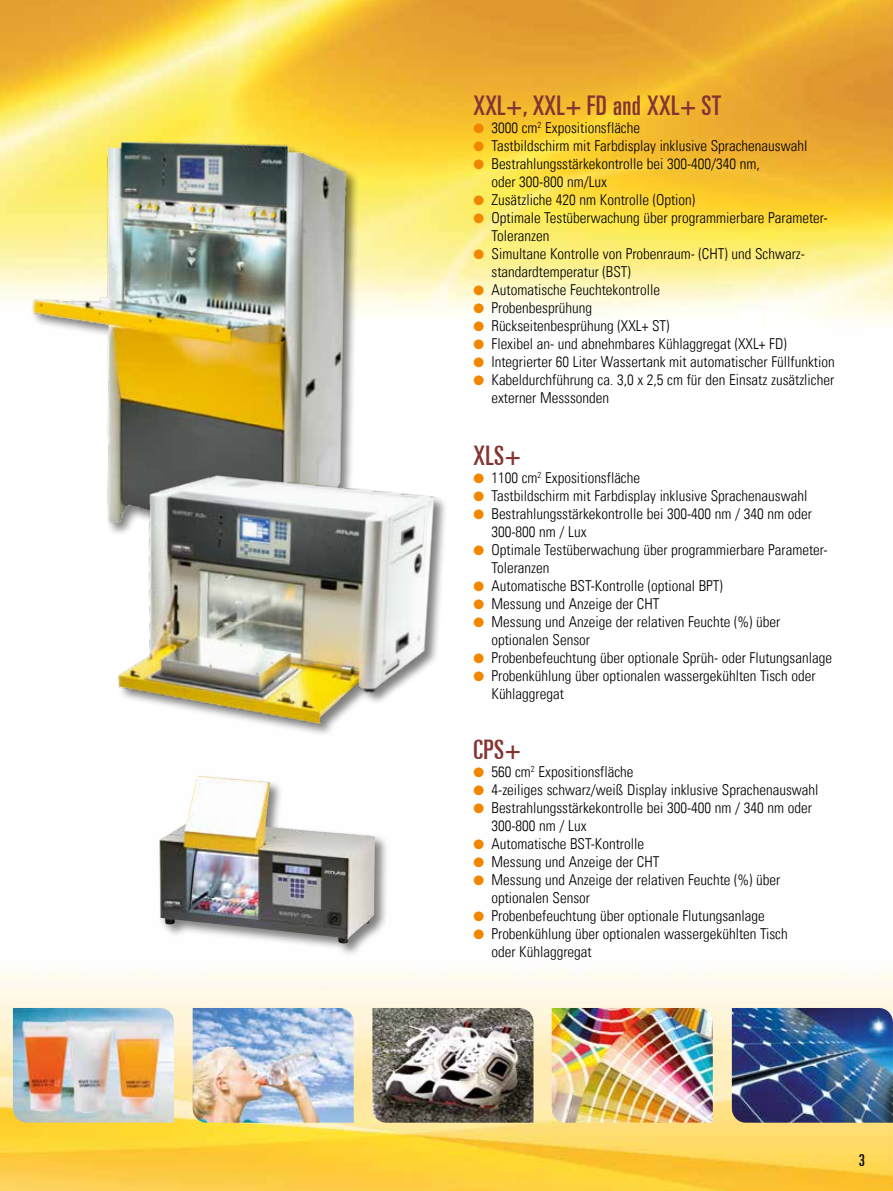
<style>
.page{position:relative;width:893px;height:1191px;background:#fff}
.page>*{position:absolute;margin:0;border:0;box-sizing:border-box;transform-origin:0 0}
.t1{font:ultra-condensed 27px "Univers";letter-spacing:.015em;color:#843532}
.t2{font:ultra-condensed 27px "Univers LT";letter-spacing:.015em;color:#843532}
.t3{font:ultra-condensed 16.5px "Univers LT";color:#000}
.t4{font:300 condensed 15px/18px "Univers LT";color:#000}
.s1{color:#f18700}
</style>
<div class="page">
<img style="left:0;top:972px;width:893px;height:219px">
<img style="left:0;top:0;width:893px;height:323px">
<img style="left:7px;top:105px;width:374px;height:350px">
<img style="left:552px;top:1008px;width:161px;height:114px">
<img style="left:732px;top:1008px;width:161px;height:114px">
<img style="left:13px;top:1008px;width:161px;height:114px">
<img style="left:372px;top:1008px;width:161px;height:114px">
<img style="left:107px;top:455px;width:338px;height:279px">
<img style="left:193px;top:1008px;width:161px;height:114px">
<div style="left:157px;top:774px;width:232px;height:183px;background:#000;opacity:.5"></div>
<img style="left:159px;top:775px;width:216px;height:168px">
<h1 class="t1" style="left:473px;top:90px;width:249px">XXL+, XXL+ FD and XXL+ ST</h1>
<p class="t4" style="left:473px;top:119px;width:168px"><span class="s1">●</span> 3000 cm<sup>2</sup> Expositionsfläche</p>
<p class="t4" style="left:473px;top:137px;width:335px"><span class="s1">●</span> Tastbildschirm mit Farbdisplay inklusive Sprachenauswahl</p>
<p class="t4" style="left:491px;top:155px;width:270px;text-indent:-18px"><span class="s1">●</span> Bestrahlungsstärkekontrolle bei 300-400/340 nm, oder 300-800 nm/Lux</p>
<p class="t4" style="left:473px;top:191px;width:223px"><span class="s1">●</span> Zusätzliche 420 nm Kontrolle (Option)</p>
<p class="t4" style="left:491px;top:209px;width:338px;text-indent:-18px"><span class="s1">●</span> Optimale Testüberwachung über programmierbare Parameter-<br>Toleranzen</p>
<p class="t4" style="left:491px;top:245px;width:315px;text-indent:-18px"><span class="s1">●</span> Simultane Kontrolle von Probenraum- (CHT) und Schwarz&shy;standardtemperatur (BST)</p>
<p class="t4" style="left:473px;top:281px;width:188px"><span class="s1">●</span> Automatische Feuchtekontrolle</p>
<p class="t4" style="left:473px;top:299px;width:120px"><span class="s1">●</span> Probenbesprühung</p>
<p class="t4" style="left:473px;top:317px;width:198px"><span class="s1">●</span> Rückseitenbesprühung (XXL+ ST)</p>
<p class="t4" style="left:473px;top:335px;width:315px"><span class="s1">●</span> Flexibel an- und abnehmbares Kühlaggregat (XXL+ FD)</p>
<p class="t4" style="left:473px;top:353px;width:363px"><span class="s1">●</span> Integrierter 60 Liter Wassertank mit automatischer Füllfunktion</p>
<p class="t4" style="left:491px;top:371px;width:344px;text-indent:-18px"><span class="s1">●</span> Kabeldurchführung ca. 3,0 x 2,5 cm für den Einsatz zusätzlicher externer Messsonden</p>
<h1 class="t2" style="left:473px;top:440px;width:49px">XLS+</h1>
<p class="t4" style="left:473px;top:469px;width:168px"><span class="s1">●</span> 1100 cm<sup>2</sup> Expositionsfläche</p>
<p class="t4" style="left:473px;top:487px;width:335px"><span class="s1">●</span> Tastbildschirm mit Farbdisplay inklusive Sprachenauswahl</p>
<p class="t4" style="left:491px;top:505px;width:322px;text-indent:-18px"><span class="s1">●</span> Bestrahlungsstärkekontrolle bei 300-400 nm / 340 nm oder<br>300-800 nm / Lux</p>
<p class="t4" style="left:491px;top:541px;width:338px;text-indent:-18px"><span class="s1">●</span> Optimale Testüberwachung über programmierbare Parameter-<br>Toleranzen</p>
<p class="t4" style="left:473px;top:577px;width:251px"><span class="s1">●</span> Automatische BST-Kontrolle (optional BPT)</p>
<p class="t4" style="left:473px;top:595px;width:187px"><span class="s1">●</span> Messung und Anzeige der CHT</p>
<p class="t4" style="left:491px;top:613px;width:290px;text-indent:-18px"><span class="s1">●</span> Messung und Anzeige der relativen Feuchte (%) über optionalen Sensor</p>
<p class="t4" style="left:473px;top:649px;width:360px"><span class="s1">●</span> Probenbefeuchtung über optionale Sprüh- oder Flutungsanlage</p>
<p class="t4" style="left:491px;top:667px;width:326px;text-indent:-18px"><span class="s1">●</span> Probenkühlung über optionalen wassergekühlten Tisch oder<br>Kühlaggregat</p>
<h1 class="t2" style="left:473px;top:734px;width:49px">CPS+</h1>
<p class="t4" style="left:473px;top:763px;width:161px"><span class="s1">●</span> 560 cm<sup>2</sup> Expositionsfläche</p>
<p class="t4" style="left:473px;top:781px;width:346px"><span class="s1">●</span> 4-zeiliges schwarz/weiß Display inklusive Sprachenauswahl</p>
<p class="t4" style="left:491px;top:799px;width:322px;text-indent:-18px"><span class="s1">●</span> Bestrahlungsstärkekontrolle bei 300-400 nm / 340 nm oder<br>300-800 nm / Lux</p>
<p class="t4" style="left:473px;top:835px;width:172px"><span class="s1">●</span> Automatische BST-Kontrolle</p>
<p class="t4" style="left:473px;top:853px;width:187px"><span class="s1">●</span> Messung und Anzeige der CHT</p>
<p class="t4" style="left:491px;top:871px;width:290px;text-indent:-18px"><span class="s1">●</span> Messung und Anzeige der relativen Feuchte (%) über optionalen Sensor</p>
<p class="t4" style="left:473px;top:907px;width:293px"><span class="s1">●</span> Probenbefeuchtung über optionale Flutungsanlage</p>
<p class="t4" style="left:491px;top:925px;width:298px;text-indent:-18px"><span class="s1">●</span> Probenkühlung über optionalen wassergekühlten Tisch oder Kühlaggregat</p>
<p class="t3" style="left:859px;top:1151px;width:8px">3</p>
</div>
